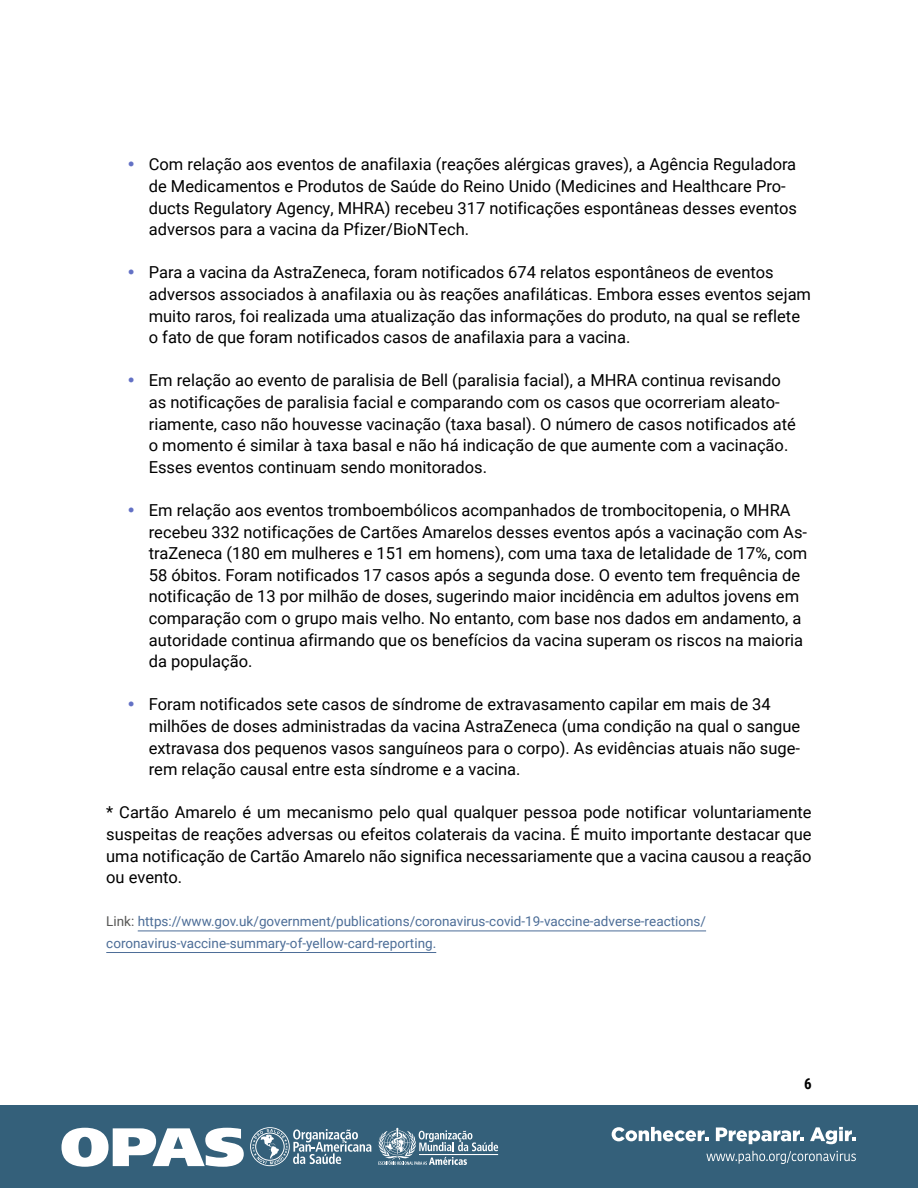
<style>
.page{position:relative;width:918px;height:1188px;background:#fff}
.page>*{position:absolute;margin:0;border:0;box-sizing:border-box;transform-origin:0 0}
.t1{font:16.5px/21.6px "Roboto";color:#000}
.t2{font:700 15px "Roboto Condensed";color:#000}
.t3{font:13.5px/21.6px "Roboto";color:#4c6d97}
.s1{color:#575756}
</style>
<div class="page">
<div style="left:0;top:1106px;width:918px;height:82px;background:#34607a"></div>
<svg style="left:612px;top:1127px;width:96px;height:14px"></svg>
<svg style="left:716px;top:1127px;width:88px;height:17px"></svg>
<svg style="left:810px;top:1127px;width:46px;height:17px"></svg>
<svg style="left:706px;top:1151px;width:150px;height:13px"></svg>
<svg style="left:378px;top:1128px;width:120px;height:37px"></svg>
<svg style="left:250px;top:1127px;width:121px;height:39px"></svg>
<svg style="left:62px;top:1128px;width:182px;height:39px"></svg>
<hr style="left:138px;top:931px;width:568px;height:1px;background:#4c6d97">
<hr style="left:106px;top:952px;width:330px;height:1px;background:#4c6d97">
<p class="t1" style="left:149px;top:153px;width:650px">Com relação aos eventos de anafilaxia (reações alérgicas graves), a Agência Reguladora de Medicamentos e Produtos de Saúde do Reino Unido (Medicines and Healthcare Pro&shy;ducts Regulatory Agency, MHRA) recebeu 317 notificações espontâneas desses eventos adversos para a vacina da Pfizer/BioNTech.</p>
<p class="t1" style="left:149px;top:261px;width:664px">Para a vacina da AstraZeneca, foram notificados 674 relatos espontâneos de eventos adversos associados à anafilaxia ou às reações anafiláticas. Embora esses eventos sejam muito raros, foi realizada uma atualização das informações do produto, na qual se reflete o fato de que foram notificados casos de anafilaxia para a vacina.</p>
<p class="t1" style="left:149px;top:369px;width:649px">Em relação ao evento de paralisia de Bell (paralisia facial), a MHRA continua revisando as notificações de paralisia facial e comparando com os casos que ocorreriam aleato&shy;riamente, caso não houvesse vacinação (taxa basal). O número de casos notificados até o momento é similar à taxa basal e não há indicação de que aumente com a vacinação.<br>Esses eventos continuam sendo monitorados.</p>
<p class="t1" style="left:149px;top:499px;width:660px">Em relação aos eventos tromboembólicos acompanhados de trombocitopenia, o MHRA recebeu 332 notificações de Cartões Amarelos desses eventos após a vacinação com As&shy;traZeneca (180 em mulheres e 151 em homens), com uma taxa de letalidade de 17%, com 58 óbitos. Foram notificados 17 casos após a segunda dose. O evento tem frequência de notificação de 13 por milhão de doses, sugerindo maior incidência em adultos jovens em comparação com o grupo mais velho. No entanto, com base nos dados em andamento, a autoridade continua afirmando que os benefícios da vacina superam os riscos na maioria da população.</p>
<p class="t1" style="left:149px;top:693px;width:653px">Foram notificados sete casos de síndrome de extravasamento capilar em mais de 34 milhões de doses administradas da vacina AstraZeneca (uma condição na qual o sangue extravasa dos pequenos vasos sanguíneos para o corpo). As evidências atuais não suge&shy;rem relação causal entre esta síndrome e a vacina.</p>
<p class="t1" style="left:106px;top:801px;width:707px;text-align:justify">* Cartão Amarelo é um mecanismo pelo qual qualquer pessoa pode notificar voluntariamente suspeitas de reações adversas ou efeitos colaterais da vacina. É muito importante destacar que uma notificação de Cartão Amarelo não significa necessariamente que a vacina causou a reação ou evento.</p>
<p class="t3" style="left:106px;top:910px;width:601px"><span class="s1">Link:</span> https://www.gov.uk/government/publications/coronavirus-covid-19-vaccine-adverse-reactions/ coronavirus-vaccine-summary-of-yellow-card-reporting.</p>
<p class="t2" style="left:804px;top:1073px;width:9px">6</p>
</div>
